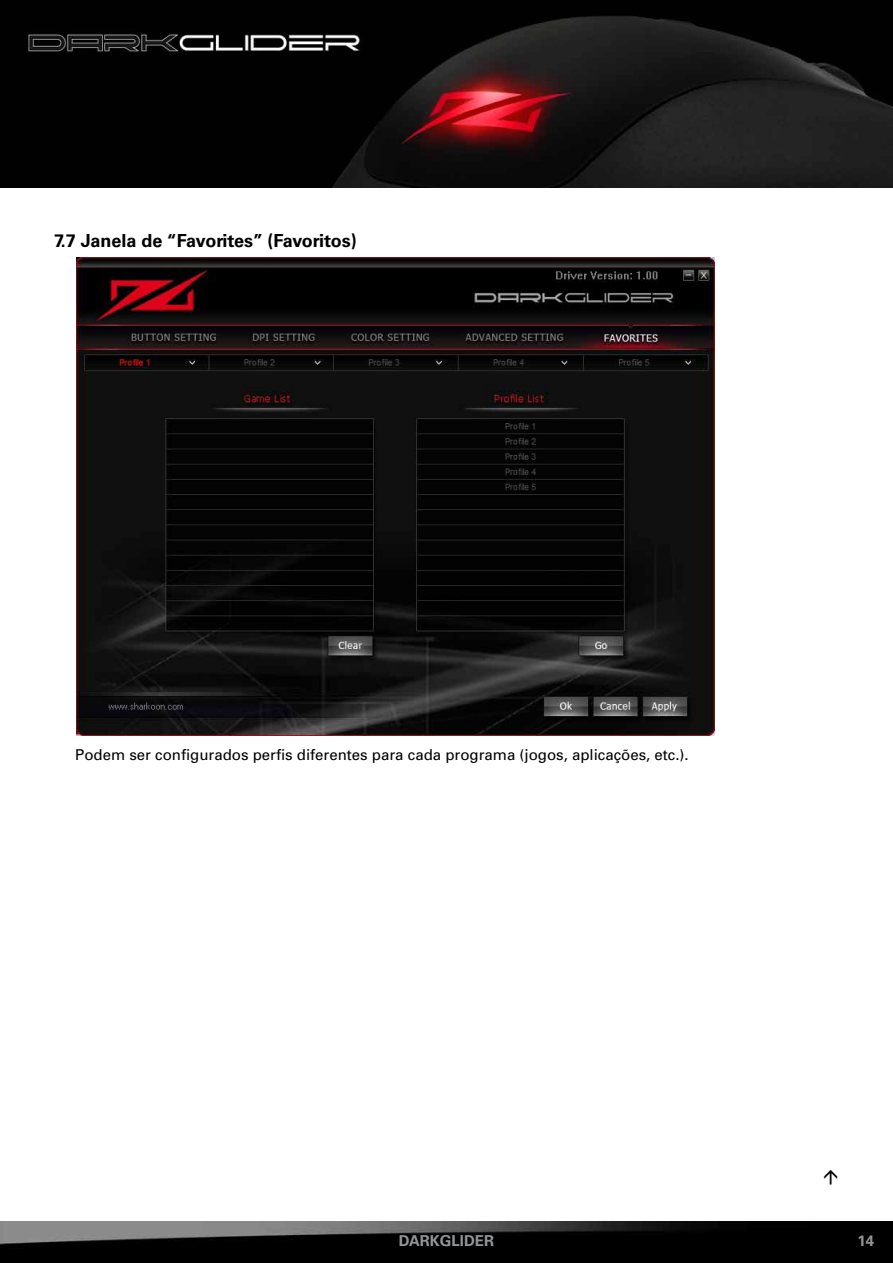
<style>
.page{position:relative;width:893px;height:1263px;background:#fff}
.page>*{position:absolute;margin:0;border:0;box-sizing:border-box;transform-origin:0 0}
.t1{font:700 18px "Univers";color:#000}
.t2{font:15px "Univers";color:#000}
.t3{font:700 15px "Univers";color:#939598}
</style>
<div class="page">
<img style="left:0;top:1px;width:893px;height:187px">
<img style="left:0;top:1221px;width:893px;height:42px">
<img style="left:77px;top:257px;width:637px;height:479px">
<p class="t1" style="left:54px;top:230px;width:304px">7.7 Janela de “Favorites” (Favoritos)</p>
<p class="t2" style="left:75px;top:746px;width:615px">Podem ser configurados perfis diferentes para cada programa (jogos, aplicações, etc.).</p>
<p class="t3" style="left:399px;top:1232px;width:97px">darkglider</p>
<p class="t3" style="left:858px;top:1232px;width:18px">14</p>
</div>
